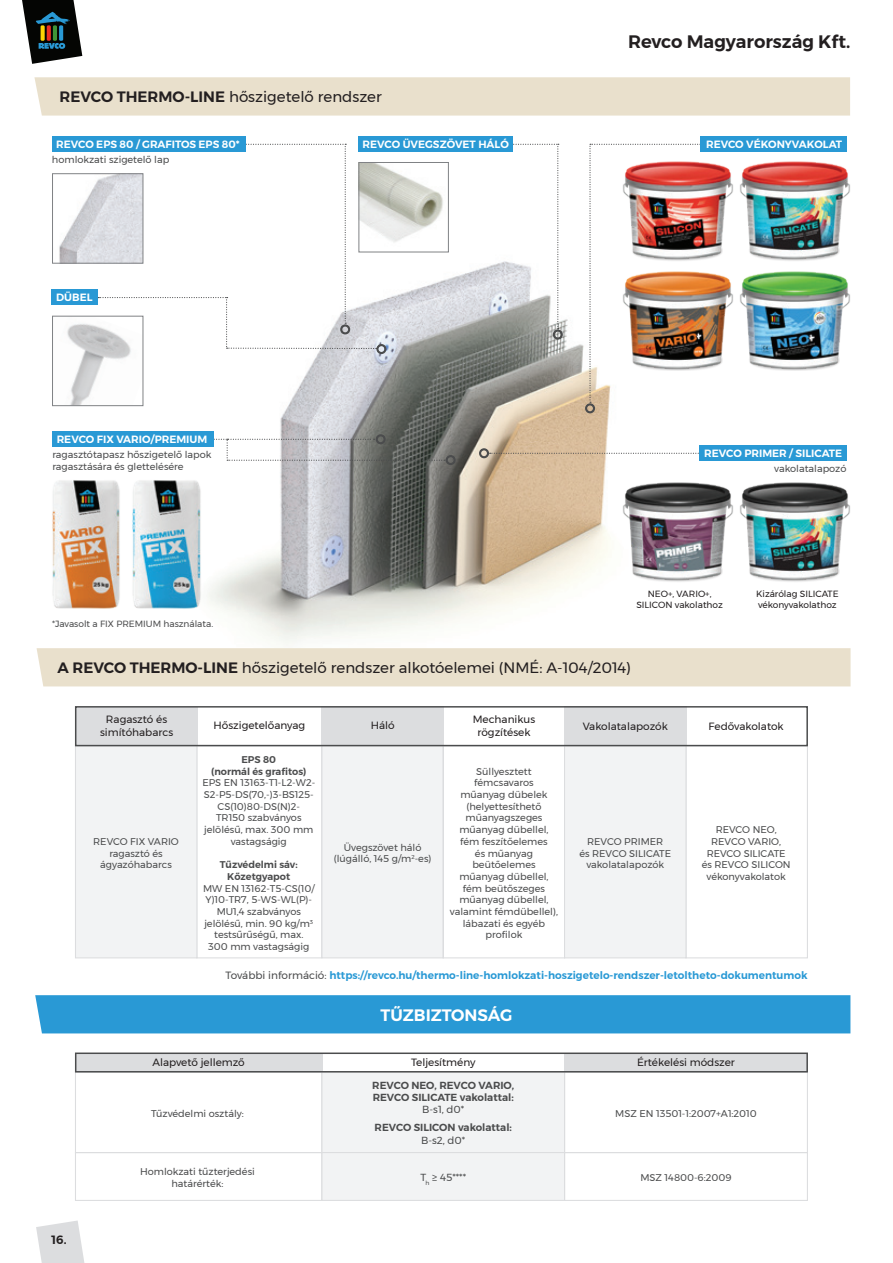
<style>
.page{position:relative;width:893px;height:1263px;background:#fff}
.page>*{position:absolute;margin:0;border:0;box-sizing:border-box;transform-origin:0 0}
.t1{font:600 18px "Montserrat";color:#231f20}
.t2{font:600 16.5px "Montserrat";color:#fff}
.t3{font:15px "Montserrat";color:#231f20}
.t4{font:600 12px "Montserrat";color:#231f20}
.t5{font:10.5px/12.6px "Montserrat";color:#231f20;text-align:center}
.t6{font:600 10.5px "Montserrat";color:#fff}
.t7{font:600 10.5px "Montserrat";color:#2999d5}
.t8{font:600 10.2px/12.3px "Montserrat";color:#4b4c4d}
.t9{font:10.2px "Montserrat";color:#4b4c4d}
.t10{font:9.75px/11.7px "Montserrat";color:#4b4c4d;text-align:center}
.t11{font:600 9.75px/11.7px "Montserrat";color:#4b4c4d;text-align:center}
.t12{font:9px/10.8px "Montserrat";color:#231f20;text-align:center}
.t13{font:9px "Montserrat";color:#4b4c4d}
.s1{font-weight:600}
.s2{font-weight:400;color:#4b4c4d}
</style>
<div class="page">
<div style="left:34px;top:77px;width:816px;height:39px;background:#e9e0cc"></div>
<img style="left:126px;top:252px;width:541px;height:393px">
<svg style="left:589px;top:144px;width:112px;height:259px"></svg>
<img style="left:377px;top:164px;width:66px;height:78px">
<div style="left:359px;top:162px;width:90px;height:90px;border:1px solid #808285"></div>
<img style="left:59px;top:180px;width:39px;height:81px">
<div style="left:52px;top:173px;width:91px;height:90px;border:1px solid #808285"></div>
<img style="left:127px;top:479px;width:78px;height:132px">
<img style="left:52px;top:480px;width:68px;height:129px">
<div style="left:701px;top:136px;width:146px;height:16px;background:#2999d5"></div>
<div style="left:52px;top:136px;width:193px;height:16px;background:#2999d5"></div>
<svg style="left:502px;top:144px;width:57px;height:185px"></svg>
<div style="left:52px;top:431px;width:162px;height:16px;background:#2999d5"></div>
<div style="left:376px;top:434px;width:10px;height:10px;border:2px solid #4b4c4d;border-radius:50%"></div>
<div style="left:585px;top:403px;width:10px;height:10px;border:2px solid #4b4c4d;border-radius:50%"></div>
<div style="left:553px;top:329px;width:10px;height:11px;border:2px solid #4b4c4d;border-radius:50%"></div>
<div style="left:359px;top:136px;width:154px;height:16px;background:#2999d5"></div>
<svg style="left:490px;top:453px;width:210px;height:1px"></svg>
<svg style="left:205px;top:439px;width:240px;height:22px"></svg>
<div style="left:479px;top:448px;width:10px;height:10px;border:2px solid #4b4c4d;border-radius:50%"></div>
<div style="left:446px;top:455px;width:10px;height:10px;border:2px solid #4b4c4d;border-radius:50%"></div>
<div style="left:700px;top:445px;width:147px;height:16px;background:#2999d5"></div>
<img style="left:67px;top:324px;width:74px;height:80px">
<div style="left:52px;top:316px;width:91px;height:90px;border:1px solid #808285"></div>
<svg style="left:98px;top:144px;width:279px;height:205px"></svg>
<div style="left:52px;top:289px;width:46px;height:16px;background:#2999d5"></div>
<div style="left:376px;top:344px;width:10px;height:10px;border:2px solid #4b4c4d;border-radius:50%"></div>
<div style="left:37px;top:648px;width:813px;height:38px;background:#e9e0cc"></div>
<div style="left:685px;top:745px;width:123px;height:213px;border:1px solid #dcdddf"></div>
<div style="left:196px;top:745px;width:126px;height:213px;border:1px solid #dcdddf"></div>
<div style="left:75px;top:745px;width:122px;height:213px;background:#f2f3f4;border:1px solid #dcdddf"></div>
<div style="left:321px;top:745px;width:123px;height:213px;background:#f2f3f4;border:1px solid #dcdddf"></div>
<div style="left:443px;top:745px;width:122px;height:213px;border:1px solid #dcdddf"></div>
<div style="left:564px;top:745px;width:122px;height:213px;background:#f2f3f4;border:1px solid #dcdddf"></div>
<svg style="left:75px;top:706px;width:733px;height:41px"></svg>
<div style="left:564px;top:1071px;width:244px;height:82px;border:1px solid #dcdddf"></div>
<div style="left:75px;top:1071px;width:247px;height:82px;border:1px solid #dcdddf"></div>
<div style="left:321px;top:1071px;width:244px;height:82px;background:#f2f3f4;border:1px solid #dcdddf"></div>
<div style="left:564px;top:1152px;width:244px;height:49px;border:1px solid #dcdddf"></div>
<div style="left:75px;top:1152px;width:247px;height:49px;border:1px solid #dcdddf"></div>
<div style="left:321px;top:1152px;width:244px;height:49px;background:#f2f3f4;border:1px solid #dcdddf"></div>
<div style="left:35px;top:995px;width:815px;height:38px;background:#2999d5"></div>
<svg style="left:75px;top:1052px;width:733px;height:21px"></svg>
<svg style="left:22px;top:0;width:60px;height:64px"></svg>
<img style="left:743px;top:161px;width:107px;height:100px">
<img style="left:743px;top:271px;width:107px;height:100px">
<div style="left:631px;top:239px;width:92px;height:23px;background:#fff"></div>
<img style="left:613px;top:159px;width:130px;height:102px">
<img style="left:613px;top:268px;width:130px;height:103px">
<img style="left:743px;top:482px;width:107px;height:100px">
<img style="left:613px;top:480px;width:130px;height:102px">
<svg style="left:36px;top:1220px;width:48px;height:43px"></svg>
<h3 class="t3" style="left:60px;top:85px;width:324px"><span class="s1">REVCO THERMO-LINE</span> hőszigetelő rendszer</h3>
<h1 class="t1" style="left:628px;top:28px;width:224px">Revco Magyarország Kft.</h1>
<p class="t6" style="left:56px;top:136px;width:185px">REVCO EPS 80 / GRAFITOS EPS 80*</p>
<p class="t6" style="left:706px;top:136px;width:138px">REVCO VÉKONYVAKOLAT</p>
<p class="t10" style="left:52px;top:153px;width:119px">homlokzati szigetelő lap</p>
<p class="t6" style="left:363px;top:136px;width:148px">REVCO ÜVEGSZÖVET HÁLÓ</p>
<p class="t6" style="left:56px;top:289px;width:38px">DÜBEL</p>
<p class="t6" style="left:57px;top:431px;width:152px">REVCO FIX VARIO/PREMIUM</p>
<p class="t10" style="left:52px;top:448px;width:161px;text-align:left">ragasztótapasz hőszigetelő lapok ragasztására és glettelésére</p>
<p class="t13" style="left:52px;top:617px;width:163px">*Javasolt a FIX PREMIUM használata.</p>
<p class="t6" style="left:704px;top:445px;width:139px">REVCO PRIMER / SILICATE</p>
<p class="t10" style="left:774px;top:463px;width:74px">vakolatalapozó</p>
<p class="t12" style="left:636px;top:588px;width:88px">NEO+, VARIO+,<br>SILICON vakolathoz</p>
<p class="t12" style="left:756px;top:588px;width:84px;text-align:left">Kizárólag SILICATE vékonyvakolathoz</p>
<h3 class="t3" style="left:58px;top:656px;width:575px"><span class="s1">A REVCO THERMO-LINE</span> hőszigetelő rendszer alkotóelemei (NMÉ: A-104/2014)</h3>
<p class="t5" style="left:100px;top:713px;width:75px">Ragasztó és simítóhabarcs</p>
<p class="t5" style="left:371px;top:719px;width:25px">Háló</p>
<p class="t5" style="left:473px;top:713px;width:64px">Mechanikus rögzítések</p>
<p class="t5" style="left:583px;top:720px;width:87px">Vakolatalapozók</p>
<p class="t5" style="left:709px;top:720px;width:77px">Fedővakolatok</p>
<p class="t5" style="left:214px;top:719px;width:93px">Hőszigetelőanyag</p>
<p class="t10" style="left:93px;top:835px;width:87px">REVCO FIX VARIO ragasztó és ágyazóhabarcs</p>
<p class="t11" style="left:211px;top:754px;width:97px">EPS 80<br>(normál és grafitos)</p>
<p class="t10" style="left:202px;top:777px;width:114px">EPS EN 13163-T1-L2-W2-<br>S2-P5-DS(70,-)3-BS125-<br>CS(10)80-DS(N)2-<br>TR150 szabványos jelölésű, max. 300 mm vastagságig</p>
<p class="t11" style="left:220px;top:859px;width:79px">Tűzvédelmi sáv:<br>Kőzetgyapot</p>
<p class="t10" style="left:203px;top:882px;width:113px">MW EN 13162-T5-CS(10/<br>Y)10-TR7, 5-WS-WL(P)-<br>MU1,4 szabványos jelölésű, min. 90 kg/m<sup>3 </sup>testsűrűségű, max.<br>300 mm vastagságig</p>
<p class="t10" style="left:334px;top:841px;width:99px">Üvegszövet háló (lúgálló, 145 g/m<sup>2</sup>-es)</p>
<p class="t10" style="left:450px;top:765px;width:110px">Süllyesztett fémcsavaros<br>műanyag dübelek (helyettesíthető műanyagszeges műanyag dübellel, fém feszítőelemes<br>és műanyag beütőelemes műanyag dübellel, fém beütőszeges műanyag dübellel, valamint fémdübellel), lábazati és egyéb profilok</p>
<p class="t10" style="left:579px;top:835px;width:93px">REVCO PRIMER<br>és REVCO SILICATE vakolatalapozók</p>
<p class="t10" style="left:702px;top:824px;width:90px">REVCO NEO,<br>REVCO VARIO,<br>REVCO SILICATE és REVCO SILICON vékonyvakolatok</p>
<p class="t7" style="left:226px;top:967px;width:583px"><span class="s2">További információ:</span> https://revco.hu/thermo-line-homlokzati-hoszigetelo-rendszer-letoltheto-dokumentumok</p>
<h2 class="t2" style="left:380px;top:1002px;width:133px">TŰZBIZTONSÁG</h2>
<p class="t5" style="left:152px;top:1056px;width:94px">Alapvető jellemző</p>
<p class="t5" style="left:411px;top:1056px;width:66px">Teljesítmény</p>
<p class="t5" style="left:637px;top:1056px;width:99px">Értékelési módszer</p>
<p class="t8" style="left:372px;top:1079px;width:144px">REVCO NEO, REVCO VARIO,<br>REVCO SILICATE vakolattal:</p>
<p class="t9" style="left:422px;top:1102px;width:44px">B-s1, d0*</p>
<p class="t8" style="left:375px;top:1121px;width:139px">REVCO SILICON vakolattal:</p>
<p class="t9" style="left:421px;top:1132px;width:46px">B-s2, d0*</p>
<p class="t10" style="left:151px;top:1107px;width:94px">Tűzvédelmi osztály:</p>
<p class="t10" style="left:615px;top:1107px;width:143px">MSZ EN 13501-1:2007+A1:2010</p>
<p class="t4" style="left:51px;top:1230px;width:17px">16.</p>
<p class="t10" style="left:140px;top:1166px;width:116px">Homlokzati tűzterjedési határérték:</p>
<p class="t9" style="left:420px;top:1170px;width:47px">T<sub>h</sub> ≥ 45****</p>
<p class="t10" style="left:640px;top:1172px;width:93px">MSZ 14800-6:2009</p>
</div>
